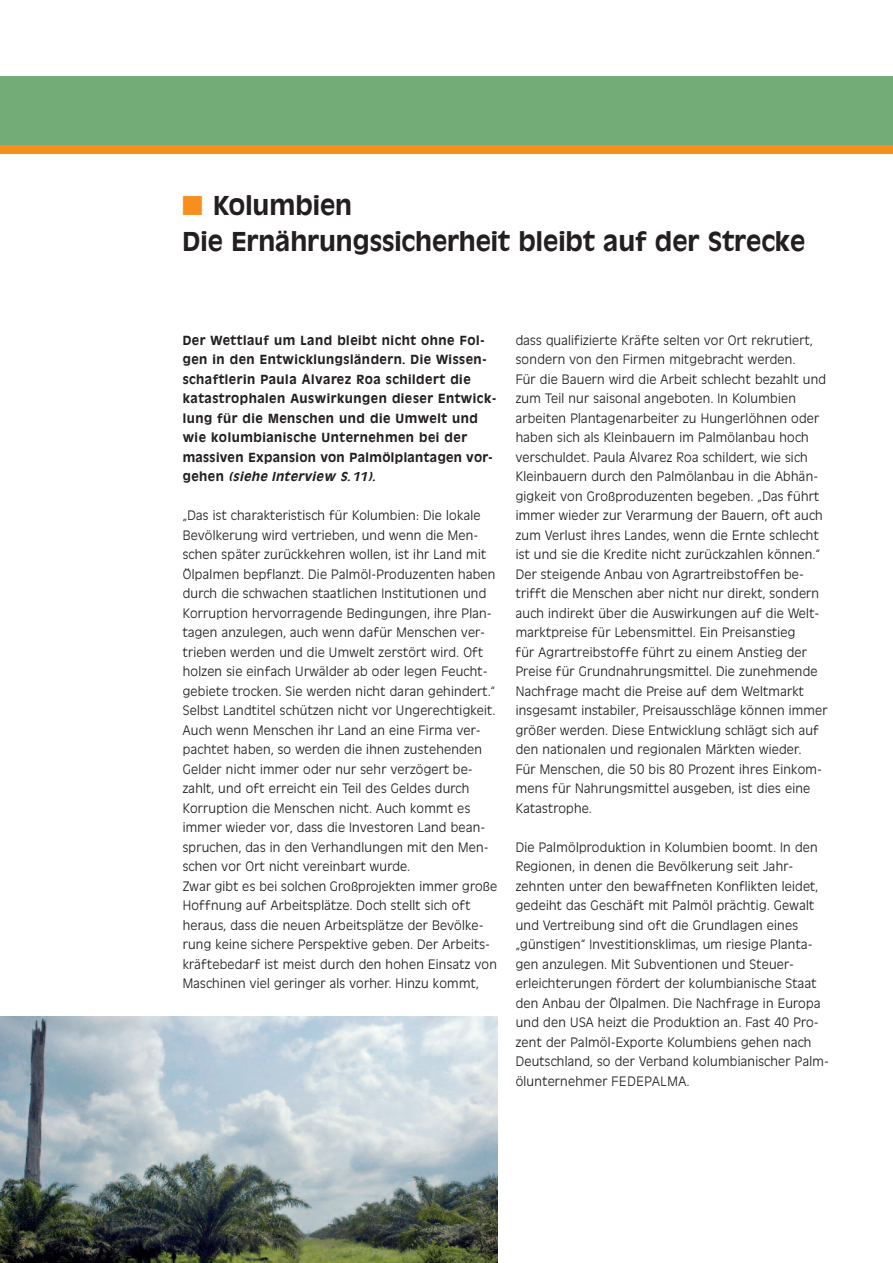
<style>
.page{position:relative;width:893px;height:1263px;background:#fff}
.page>*{position:absolute;margin:0;border:0;box-sizing:border-box;transform-origin:0 0}
.t1{font:500 27px/36px "Antique Olive BQ";color:#231f20}
.t2{font:300 13.5px/19.5px "Antique Olive BQ";letter-spacing:.02em;color:#231f20}
.t3{font:500 13.05px/19.5px "Antique Olive BQ";letter-spacing:.04em;color:#231f20}
.t4{font:italic 500 12.9px "Antique Olive BQ";color:#231f20}
.s1{font-family:"Katalogziffern Negativ BQ";font-weight:400;color:#f68f1e}
.s2{font-style:normal;font-size:13.05px}
.s3{font-size:12.75px}
</style>
<div class="page">
<img style="left:0;top:1017px;width:497px;height:246px">
<div style="left:0;top:77px;width:893px;height:76px;background:#73ac76"></div>
<div style="left:0;top:145px;width:893px;height:8px;background:#f68f1e"></div>
<h1 class="t1" style="left:183px;top:188px;width:624px"><span class="s1">∂</span> Kolumbien<br>Die Ernährungssicherheit bleibt auf der Strecke</h1>
<p class="t3" style="left:183px;top:331px;width:315px">Der Wettlauf um Land bleibt nicht ohne Fol&shy;gen in den Entwicklungsländern. Die Wissen&shy;schaftlerin Paula Álvarez Roa schildert die katastrophalen Auswirkungen dieser Entwick&shy;lung für die Menschen und die Umwelt und wie kolumbianische Unternehmen bei der massiven Expansion von Palmölplantagen vor-</p>
<p class="t4" style="left:183px;top:471px;width:196px"><span class="s2">g e h e n</span> (siehe Interview <span class="s3">S. 11</span>).</p>
<p class="t2" style="left:183px;top:506px;width:316px">„Das ist charakteristisch für Kolumbien: Die lokale Bevölkerung wird vertrieben, und wenn die Men&shy;schen später zurückkehren wollen, ist ihr Land mit Ölpalmen bepflanzt. Die Palmöl-Produzenten haben durch die schwachen staatlichen Institutionen und Korruption hervorragende Bedingungen, ihre Plan&shy;tagen anzulegen, auch wenn dafür Menschen ver&shy;trieben werden und die Umwelt zerstört wird. Oft holzen sie einfach Urwälder ab oder legen Feucht&shy;gebiete trocken. Sie werden nicht daran gehindert.“ Selbst Landtitel schützen nicht vor Ungerechtigkeit.<br>Auch wenn Menschen ihr Land an eine Firma ver&shy;pachtet haben, so werden die ihnen zustehenden Gelder nicht immer oder nur sehr verzögert be&shy;zahlt, und oft erreicht ein Teil des Geldes durch Korruption die Menschen nicht. Auch kommt es immer wieder vor, dass die Investoren Land bean&shy;spruchen, das in den Verhandlungen mit den Men&shy;schen vor Ort nicht vereinbart wurde.<br>Zwar gibt es bei solchen Großprojekten immer große Hoffnung auf Arbeitsplätze. Doch stellt sich oft heraus, dass die neuen Arbeitsplätze der Bevölke&shy;rung keine sichere Perspektive geben. Der Arbeits&shy;kräftebedarf ist meist durch den hohen Einsatz von Maschinen viel geringer als vorher. Hinzu kommt,</p>
<p class="t2" style="left:516px;top:330px;width:313px">dass qualifizierte Kräfte selten vor Ort rekrutiert, sondern von den Firmen mitgebracht werden.<br>Für die Bauern wird die Arbeit schlecht bezahlt und zum Teil nur saisonal angeboten. In Kolumbien arbeiten Plantagenarbeiter zu Hungerlöhnen oder haben sich als Kleinbauern im Palmölanbau hoch verschuldet. Paula Álvarez Roa schildert, wie sich Kleinbauern durch den Palmölanbau in die Abhän&shy;gigkeit von Großproduzenten begeben. „Das führt immer wieder zur Verarmung der Bauern, oft auch zum Verlust ihres Landes, wenn die Ernte schlecht ist und sie die Kredite nicht zurückzahlen können.“ Der steigende Anbau von Agrartreibstoffen be&shy;trifft die Menschen aber nicht nur direkt, sondern auch indirekt über die Auswirkungen auf die Welt&shy;marktpreise für Lebensmittel. Ein Preisanstieg<br>für Agrartreibstoffe führt zu einem Anstieg der Preise für Grundnahrungsmittel. Die zunehmende Nachfrage macht die Preise auf dem Weltmarkt insgesamt instabiler, Preisausschläge können immer größer werden. Diese Entwicklung schlägt sich auf den nationalen und regionalen Märkten wieder.<br>Für Menschen, die 50 bis 80 Prozent ihres Einkom&shy;mens für Nahrungsmittel ausgeben, ist dies eine Katastrophe.</p>
<p class="t2" style="left:516px;top:837px;width:315px">Die Palmölproduktion in Kolumbien boomt. In den Regionen, in denen die Bevölkerung seit Jahr&shy;zehnten unter den bewaffneten Konflikten leidet, gedeiht das Geschäft mit Palmöl prächtig. Gewalt und Vertreibung sind oft die Grundlagen eines „günstigen“ Investitionsklimas, um riesige Planta&shy;gen anzulegen. Mit Subventionen und Steuer&shy;erleichterungen fördert der kolumbianische Staat den Anbau der Ölpalmen. Die Nachfrage in Europa und den USA heizt die Produktion an. Fast 40 Pro&shy;zent der Palmöl-Exporte Kolumbiens gehen nach Deutschland, so der Verband kolumbianischer Palm&shy;ölunternehmer FEDEPALMA.</p>
</div>
